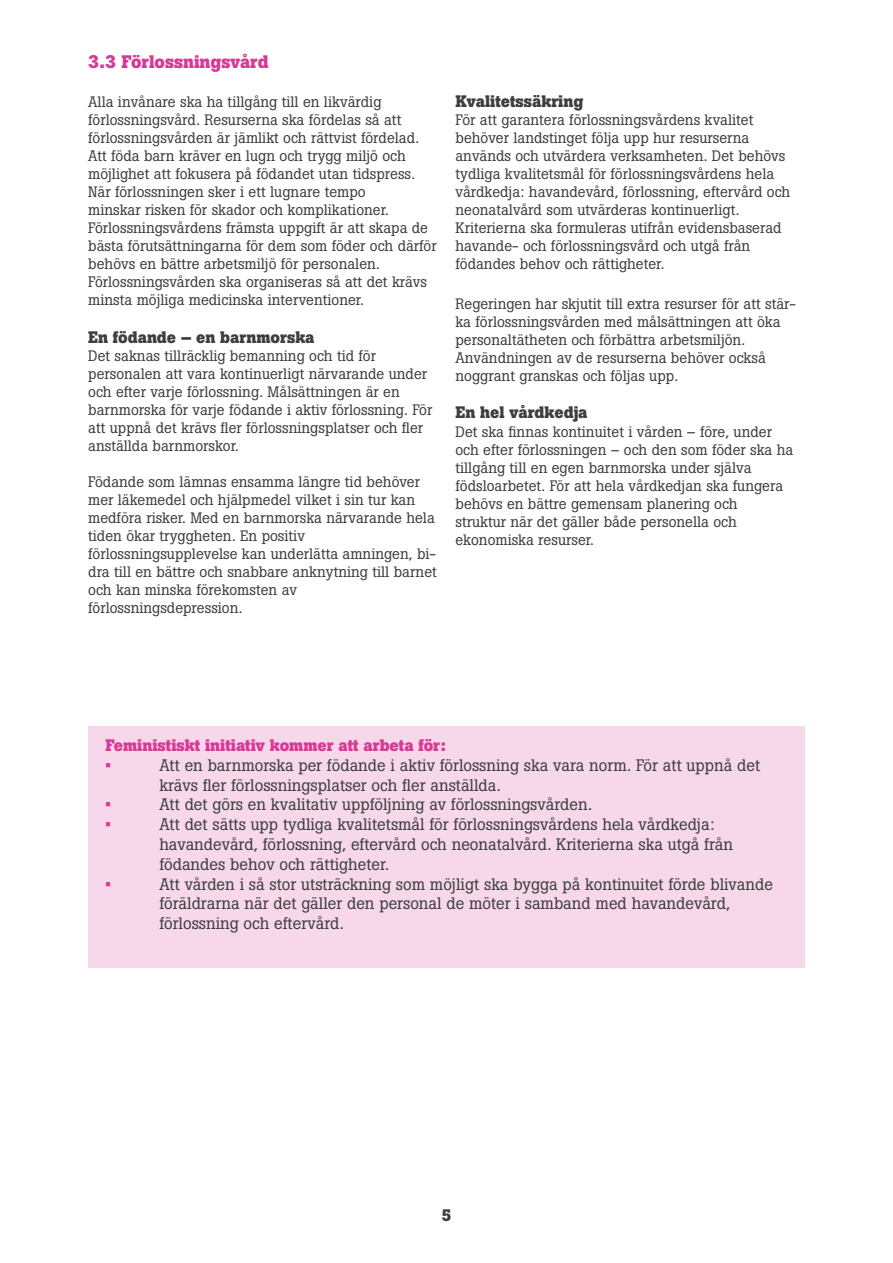
<style>
.page{position:relative;width:893px;height:1263px;background:#fff}
.page>*{position:absolute;margin:0;border:0;box-sizing:border-box;transform-origin:0 0}
.t1{font:700 18px "Boton BQ";color:#d73995}
.t2{font:16.5px/19.8px "Boton BQ";color:#3e3e3f}
.t3{font:700 16.5px "Boton BQ";color:#3e3e3f}
.t4{font:700 16.5px "Boton BQ";color:#d73995}
.t5{font:15px/18px "Boton BQ";color:#3e3e3f}
</style>
<div class="page">
<div style="left:88px;top:726px;width:717px;height:241px;background:#f7d8ea"></div>
<p class="t1" style="left:88px;top:51px;width:182px">3.3 Förlossningsvård</p>
<p class="t5" style="left:88px;top:93px;width:295px">Alla invånare ska ha tillgång till en likvärdig</p>
<p class="t5" style="left:88px;top:111px;width:315px">förlossningsvård. Resurserna ska fördelas så att</p>
<p class="t5" style="left:88px;top:129px;width:332px">förlossningsvården är jämlikt och rättvist fördelad.<br>Att föda barn kräver en lugn och trygg miljö och möjlighet att fokusera på födandet utan tidspress.<br>När förlossningen sker i ett lugnare tempo</p>
<p class="t5" style="left:88px;top:201px;width:350px">minskar risken för skador och komplikationer.<br>Förlossningsvårdens främsta uppgift är att skapa de bästa förutsättningarna för dem som föder och därför behövs en bättre arbetsmiljö för personalen.</p>
<p class="t5" style="left:88px;top:273px;width:340px">Förlossningsvården ska organiseras så att det krävs minsta möjliga medicinska interventioner.</p>
<p class="t3" style="left:88px;top:328px;width:228px">En födande – en barnmorska</p>
<p class="t5" style="left:88px;top:347px;width:289px">Det saknas tillräcklig bemanning och tid för</p>
<p class="t5" style="left:88px;top:365px;width:346px">personalen att vara kontinuerligt närvarande under och efter varje förlossning. Målsättningen är en barnmorska för varje födande i aktiv förlossning. För att uppnå det krävs fler förlossningsplatser och fler anställda barnmorskor.</p>
<p class="t5" style="left:88px;top:473px;width:348px">Födande som lämnas ensamma längre tid behöver mer läkemedel och hjälpmedel vilket i sin tur kan medföra risker. Med en barnmorska närvarande hela tiden ökar tryggheten. En positiv</p>
<p class="t5" style="left:88px;top:545px;width:350px;text-align:justify">förlossningsupplevelse kan underlätta amningen, bi&shy;dra till en bättre och snabbare anknytning till barnet och kan minska förekomsten av</p>
<p class="t5" style="left:88px;top:599px;width:156px">förlossningsdepression.</p>
<p class="t3" style="left:455px;top:92px;width:129px">Kvalitetssäkring</p>
<p class="t5" style="left:455px;top:111px;width:299px">För att garantera förlossningsvårdens kvalitet</p>
<p class="t5" style="left:455px;top:129px;width:295px">behöver landstinget följa upp hur resurserna</p>
<p class="t5" style="left:455px;top:147px;width:336px">används och utvärdera verksamheten. Det behövs tydliga kvalitetsmål för förlossningsvårdens hela vårdkedja: havandevård, förlossning, eftervård och neonatalvård som utvärderas kontinuerligt.</p>
<p class="t5" style="left:455px;top:219px;width:328px">Kriterierna ska formuleras utifrån evidensbaserad havande- och förlossningsvård och utgå från</p>
<p class="t5" style="left:455px;top:255px;width:210px">födandes behov och rättigheter.</p>
<p class="t5" style="left:455px;top:294px;width:342px">Regeringen har skjutit till extra resurser för att stär&shy;ka förlossningsvården med målsättningen att öka</p>
<p class="t5" style="left:455px;top:330px;width:291px">personaltätheten och förbättra arbetsmiljön.</p>
<p class="t5" style="left:455px;top:348px;width:312px">Användningen av de resurserna behöver också</p>
<p class="t5" style="left:455px;top:366px;width:224px">noggrant granskas och följas upp.</p>
<p class="t3" style="left:455px;top:403px;width:133px">En hel vårdkedja</p>
<p class="t5" style="left:455px;top:422px;width:339px">Det ska finnas kontinuitet i vården – före, under och efter förlossningen – och den som föder ska ha tillgång till en egen barnmorska under själva</p>
<p class="t5" style="left:455px;top:476px;width:329px">födsloarbetet. För att hela vårdkedjan ska fungera behövs en bättre gemensam planering och</p>
<p class="t5" style="left:455px;top:512px;width:283px">struktur när det gäller både personella och</p>
<p class="t5" style="left:455px;top:530px;width:140px">ekonomiska resurser.</p>
<p class="t4" style="left:105px;top:736px;width:342px">Feministiskt initiativ kommer att arbeta för:</p>
<p class="t4" style="left:105px;top:755px;width:7px">•</p>
<p class="t2" style="left:159px;top:755px;width:602px">Att en barnmorska per födande i aktiv förlossning ska vara norm. För att uppnå det krävs fler förlossningsplatser och fler anställda.</p>
<p class="t4" style="left:105px;top:795px;width:7px">•</p>
<p class="t2" style="left:159px;top:795px;width:434px">Att det görs en kvalitativ uppföljning av förlossningsvården.</p>
<p class="t4" style="left:105px;top:815px;width:7px">•</p>
<p class="t2" style="left:159px;top:814px;width:557px">Att det sätts upp tydliga kvalitetsmål för förlossningsvårdens hela vårdkedja:</p>
<p class="t2" style="left:159px;top:834px;width:575px">havandevård, förlossning, eftervård och neonatalvård. Kriterierna ska utgå från</p>
<p class="t2" style="left:159px;top:854px;width:231px">födandes behov och rättigheter.</p>
<p class="t4" style="left:105px;top:874px;width:7px">•</p>
<p class="t2" style="left:159px;top:874px;width:615px">Att vården i så stor utsträckning som möjligt ska bygga på kontinuitet förde blivande</p>
<p class="t2" style="left:159px;top:894px;width:572px">föräldrarna när det gäller den personal de möter i samband med havandevård,</p>
<p class="t2" style="left:159px;top:913px;width:186px">förlossning och eftervård.</p>
<p class="t3" style="left:441px;top:1206px;width:12px">5</p>
</div>
